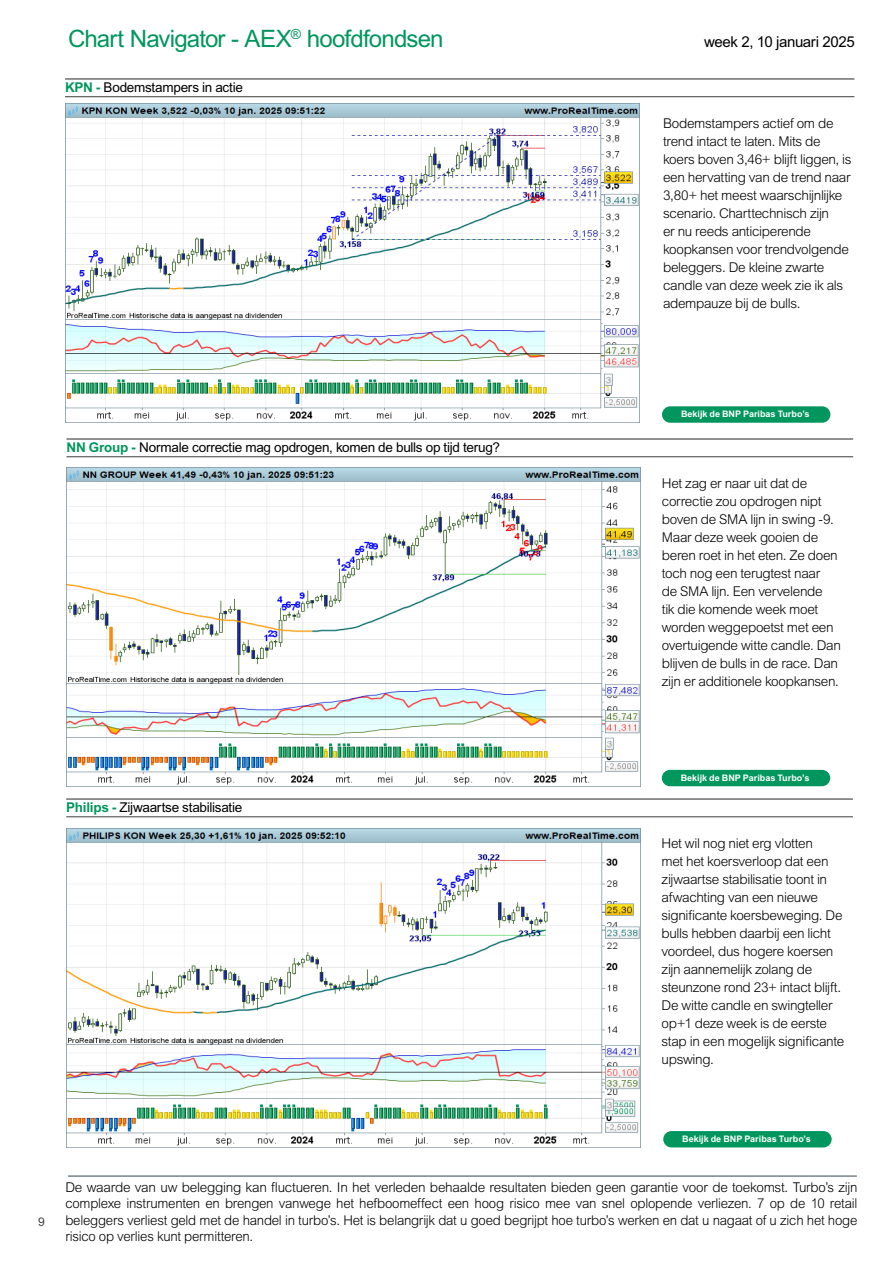
<style>
.page{position:relative;width:893px;height:1263px;background:#fff}
.page>*{position:absolute;margin:0;border:0;box-sizing:border-box;transform-origin:0 0}
.Heading_Table_Double{font:24px "Arial MT Std";letter-spacing:-.035em;color:#00965d}
.Heading_Table_Double-2{font:15px "Arial MT Std";letter-spacing:-.025em;color:#000}
.Body{font:300 13.5px/18px "Arial MT Std";letter-spacing:-.025em;color:#000}
.t1{font:13.5px "Arial MT Std";letter-spacing:-.02em;color:#000}
.t2{font:12px "Arial MT Std";color:#3e3e3f}
.t3{font:700 9px "Arial MT Std";color:#fff}
.s1{font-weight:700;color:#00965d}
</style>
<div class="page">
<hr style="left:68px;top:1175px;width:789px;height:2px;background:#78848a">
<div style="left:663px;top:1131px;width:169px;height:16px;background:#00965d;border-radius:8px"></div>
<hr style="left:66px;top:798px;width:787px;height:2px;background:#3e3e3f">
<hr style="left:66px;top:816px;width:787px;height:1px;background:#3e3e3f">
<img style="left:66px;top:829px;width:574px;height:319px">
<hr style="left:65px;top:78px;width:789px;height:2px;background:#3e3e3f">
<hr style="left:65px;top:96px;width:789px;height:1px;background:#3e3e3f">
<img style="left:65px;top:104px;width:574px;height:319px">
<div style="left:662px;top:406px;width:168px;height:17px;background:#00965d;border-radius:8px"></div>
<hr style="left:66px;top:438px;width:787px;height:2px;background:#3e3e3f">
<hr style="left:66px;top:456px;width:787px;height:1px;background:#3e3e3f">
<img style="left:66px;top:467px;width:575px;height:319px">
<div style="left:662px;top:770px;width:168px;height:16px;background:#00965d;border-radius:8px"></div>
<p class="Heading_Table_Double" style="left:68px;top:25px;width:377px">Chart Navigator - AEX<sup>®</sup> hoofdfondsen</p>
<p class="Heading_Table_Double-2" style="left:704px;top:33px;width:152px">week 2, 10 januari 2025</p>
<p class="t1" style="left:65px;top:80px;width:180px"><span class="s1">KPN -</span> Bodemstampers in actie</p>
<p class="Body" style="left:663px;top:115px;width:190px">Bodemstampers actief om de trend intact te laten. Mits de koers boven 3,46+ blijft liggen, is een hervatting van de trend naar<br>3,80+ het meest waarschijnlijke scenario. Charttechnisch zijn<br>er nu reeds anticiperende koopkansen voor trendvolgende beleggers. De kleine zwarte candle van deze week zie ik als adempauze bij de bulls.</p>
<p class="t1" style="left:66px;top:440px;width:435px"><span class="s1">NN Group -</span> Normale correctie mag opdrogen, komen de bulls op tijd terug?</p>
<p class="t3" style="left:681px;top:409px;width:130px">Bekijk de BNP Paribas Turbo’s</p>
<p class="Body" style="left:662px;top:475px;width:181px">Het zag er naar uit dat de correctie zou opdrogen nipt boven de SMA lijn in swing -9.<br>Maar deze week gooien de beren roet in het eten. Ze doen toch nog een terugtest naar<br>de SMA lijn. Een vervelende<br>tik die komende week moet worden weggepoetst met een overtuigende witte candle. Dan blijven de bulls in de race. Dan zijn er additionele koopkansen.</p>
<p class="t1" style="left:66px;top:800px;width:178px"><span class="s1">Philips -</span> Zijwaartse stabilisatie</p>
<p class="t3" style="left:681px;top:772px;width:130px">Bekijk de BNP Paribas Turbo’s</p>
<p class="Body" style="left:662px;top:835px;width:184px">Het wil nog niet erg vlotten<br>met het koersverloop dat een zijwaartse stabilisatie toont in afwachting van een nieuwe significante koersbeweging. De bulls hebben daarbij een licht voordeel, dus hogere koersen zijn aannemelijk zolang de steunzone rond 23+ intact blijft.<br>De witte candle en swingteller op+1 deze week is de eerste stap in een mogelijk significante upswing.</p>
<p class="t2" style="left:38px;top:1215px;width:8px">9</p>
<p class="t3" style="left:682px;top:1134px;width:130px">Bekijk de BNP Paribas Turbo’s</p>
<p class="Body" style="left:65px;top:1179px;width:794px;line-height:16.5px;text-align:justify">De waarde van uw belegging kan fluctueren. In het verleden behaalde resultaten bieden geen garantie voor de toekomst. Turbo’s zijn complexe instrumenten en brengen vanwege het hefboomeffect een hoog risico mee van snel oplopende verliezen. 7 op de 10 retail beleggers verliest geld met de handel in turbo’s. Het is belangrijk dat u goed begrijpt hoe turbo’s werken en dat u nagaat of u zich het hoge risico op verlies kunt permitteren.</p>
</div>
